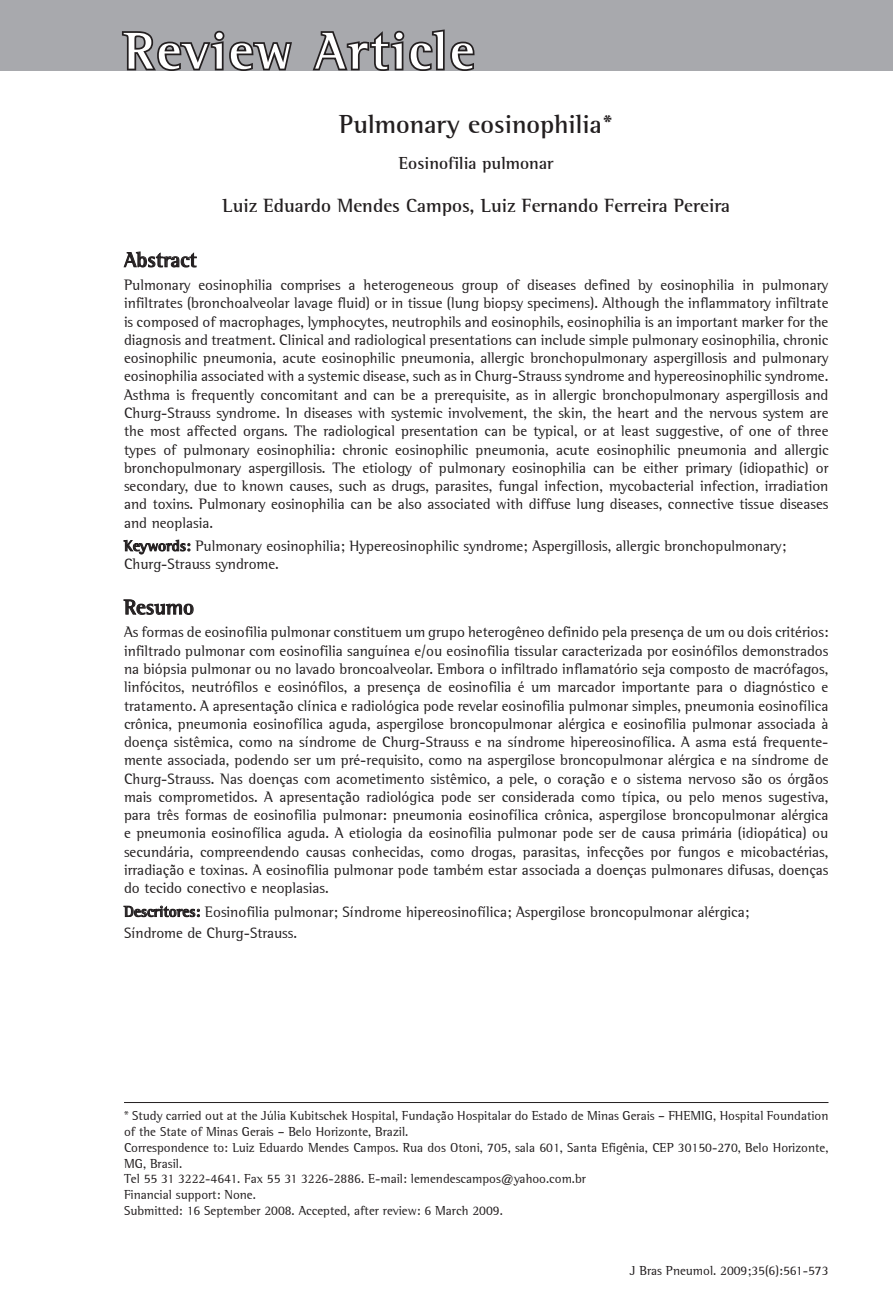
<style>
.page{position:relative;width:893px;height:1315px;background:#fff}
.page>*{position:absolute;margin:0;border:0;box-sizing:border-box;transform-origin:0 0}
.capítulo{font:700 52.5px "Libre Semi Serif S Si";letter-spacing:.05em;color:#fff}
.título___1o_idioma{font:700 26.25px "Libre Semi Serif S Si";color:#231f20}
.resumo___título{font:700 21px "Libre Semi Serif S Si";color:#231f20}
.autores{font:700 19.25px "Libre Semi Serif S Si";color:#231f20}
.título___2o_idioma{font:700 17.5px "Libre Semi Serif S Si";color:#231f20}
.resumo___português{font:15.22px/18.2px "Libre Semi Serif S Si";color:#231f20;text-align:justify}
.resumo___inglês__Sem{font:15.22px/18.2px "Libre Semi Serif S Si";color:#231f20;text-align:justify}
.palavras-chave___ing{font:15.22px/18.2px "Libre Semi Serif S Si";color:#231f20}
.palavras-chave___por{font:15.22px/21px "Libre Semi Serif S Si";color:#231f20}
.endereço{font:13.12px/15.8px "Libre Semi Serif S Si";color:#231f20}
.rodapé{font:13.12px "Libre Semi Serif S Si";color:#231f20}
.s1{font-weight:700}
</style>
<div class="page">
<div style="left:0;top:0;width:893px;height:70px;background:#a8a9ad"></div>
<svg style="left:124px;top:251px;width:73px;height:16px"></svg>
<svg style="left:124px;top:540px;width:66px;height:14px"></svg>
<svg style="left:124px;top:599px;width:69px;height:16px"></svg>
<svg style="left:124px;top:906px;width:76px;height:11px"></svg>
<hr style="left:124px;top:1102px;width:704px;height:1px;background:#231f20">
<svg style="left:120px;top:30px;width:174px;height:41px"></svg>
<svg style="left:310px;top:29px;width:166px;height:42px"></svg>
<p class="capítulo" style="left:124px;top:19px;width:352px">Review Article</p>
<p class="título___1o_idioma" style="left:339px;top:108px;width:275px">Pulmonary eosinophilia*</p>
<p class="título___2o_idioma" style="left:399px;top:152px;width:156px">Eosinofilia pulmonar</p>
<p class="autores" style="left:222px;top:194px;width:509px">Luiz Eduardo Mendes Campos, Luiz Fernando Ferreira Pereira</p>
<p class="resumo___título" style="left:124px;top:247px;width:74px">Abstract</p>
<p class="resumo___inglês__Sem" style="left:124px;top:276px;width:706px">Pulmonary eosinophilia comprises a heterogeneous group of diseases defined by eosinophilia in pulmonary infiltrates (bronchoalveolar lavage fluid) or in tissue (lung biopsy specimens). Although the inflammatory infiltrate is composed of macrophages, lymphocytes, neutrophils and eosinophils, eosinophilia is an important marker for the diagnosis and treatment. Clinical and radiological presentations can include simple pulmonary eosinophilia, chronic eosinophilic pneumonia, acute eosinophilic pneumonia, allergic bronchopulmonary aspergillosis and pulmonary eosinophilia associated with a systemic disease, such as in Churg-Strauss syndrome and hypereosinophilic syndrome.<br>Asthma is frequently concomitant and can be a prerequisite, as in allergic bronchopulmonary aspergillosis and Churg-Strauss syndrome. In diseases with systemic involvement, the skin, the heart and the nervous system are the most affected organs. The radiological presentation can be typical, or at least suggestive, of one of three types of pulmonary eosinophilia: chronic eosinophilic pneumonia, acute eosinophilic pneumonia and allergic bronchopulmonary aspergillosis. The etiology of pulmonary eosinophilia can be either primary (idiopathic) or secondary, due to known causes, such as drugs, parasites, fungal infection, mycobacterial infection, irradiation and toxins. Pulmonary eosinophilia can be also associated with diffuse lung diseases, connective tissue diseases and neoplasia.</p>
<p class="palavras-chave___ing" style="left:124px;top:536px;width:664px"><span class="s1">Keywords:</span> Pulmonary eosinophilia; Hypereosinophilic syndrome; Aspergillosis, allergic bronchopulmonary;<br>Churg-Strauss syndrome.</p>
<p class="resumo___título" style="left:124px;top:594px;width:72px">Resumo</p>
<p class="resumo___português" style="left:124px;top:623px;width:706px">As formas de eosinofilia pulmonar constituem um grupo heterogêneo definido pela presença de um ou dois critérios: infiltrado pulmonar com eosinofilia sanguínea e/ou eosinofilia tissular caracterizada por eosinófilos demonstrados na biópsia pulmonar ou no lavado broncoalveolar. Embora o infiltrado inflamatório seja composto de macrófagos, linfócitos, neutrófilos e eosinófilos, a presença de eosinofilia é um marcador importante para o diagnóstico e tratamento. A apresentação clínica e radiológica pode revelar eosinofilia pulmonar simples, pneumonia eosinofílica crônica, pneumonia eosinofílica aguda, aspergilose broncopulmonar alérgica e eosinofilia pulmonar associada à doença sistêmica, como na síndrome de Churg-Strauss e na síndrome hipereosinofílica. A asma está frequente&shy;mente associada, podendo ser um pré-requisito, como na aspergilose broncopulmonar alérgica e na síndrome de Churg-Strauss. Nas doenças com acometimento sistêmico, a pele, o coração e o sistema nervoso são os órgãos mais comprometidos. A apresentação radiológica pode ser considerada como típica, ou pelo menos sugestiva, para três formas de eosinofilia pulmonar: pneumonia eosinofílica crônica, aspergilose broncopulmonar alérgica e pneumonia eosinofílica aguda. A etiologia da eosinofilia pulmonar pode ser de causa primária (idiopática) ou secundária, compreendendo causas conhecidas, como drogas, parasitas, infecções por fungos e micobactérias, irradiação e toxinas. A eosinofilia pulmonar pode também estar associada a doenças pulmonares difusas, doenças do tecido conectivo e neoplasias.</p>
<p class="palavras-chave___por" style="left:124px;top:901px;width:627px"><span class="s1">Descritores:</span> Eosinofilia pulmonar; Síndrome hipereosinofílica; Aspergilose broncopulmonar alérgica;<br>Síndrome de Churg-Strauss.</p>
<p class="endereço" style="left:124px;top:1108px;width:706px">* Study carried out at the Júlia Kubitschek Hospital, Fundação Hospitalar do Estado de Minas Gerais – FHEMIG, Hospital Foundation of the State of Minas Gerais – Belo Horizonte, Brazil.</p>
<p class="endereço" style="left:124px;top:1139px;width:706px">Correspondence to: Luiz Eduardo Mendes Campos. Rua dos Otoni, 705, sala 601, Santa Efigênia, CEP 30150-270, Belo Horizonte,<br>MG, Brasil.</p>
<p class="endereço" style="left:124px;top:1171px;width:463px">Tel 55 31 3222-4641. Fax 55 31 3226-2886. E-mail: lemendescampos@yahoo.com.br</p>
<p class="endereço" style="left:124px;top:1186px;width:133px">Financial support: None.</p>
<p class="endereço" style="left:124px;top:1202px;width:380px">Submitted: 16 September 2008. Accepted, after review: 6 March 2009.</p>
<p class="rodapé" style="left:630px;top:1263px;width:200px">J Bras Pneumol. 2009;35(6):561-573</p>
</div>
